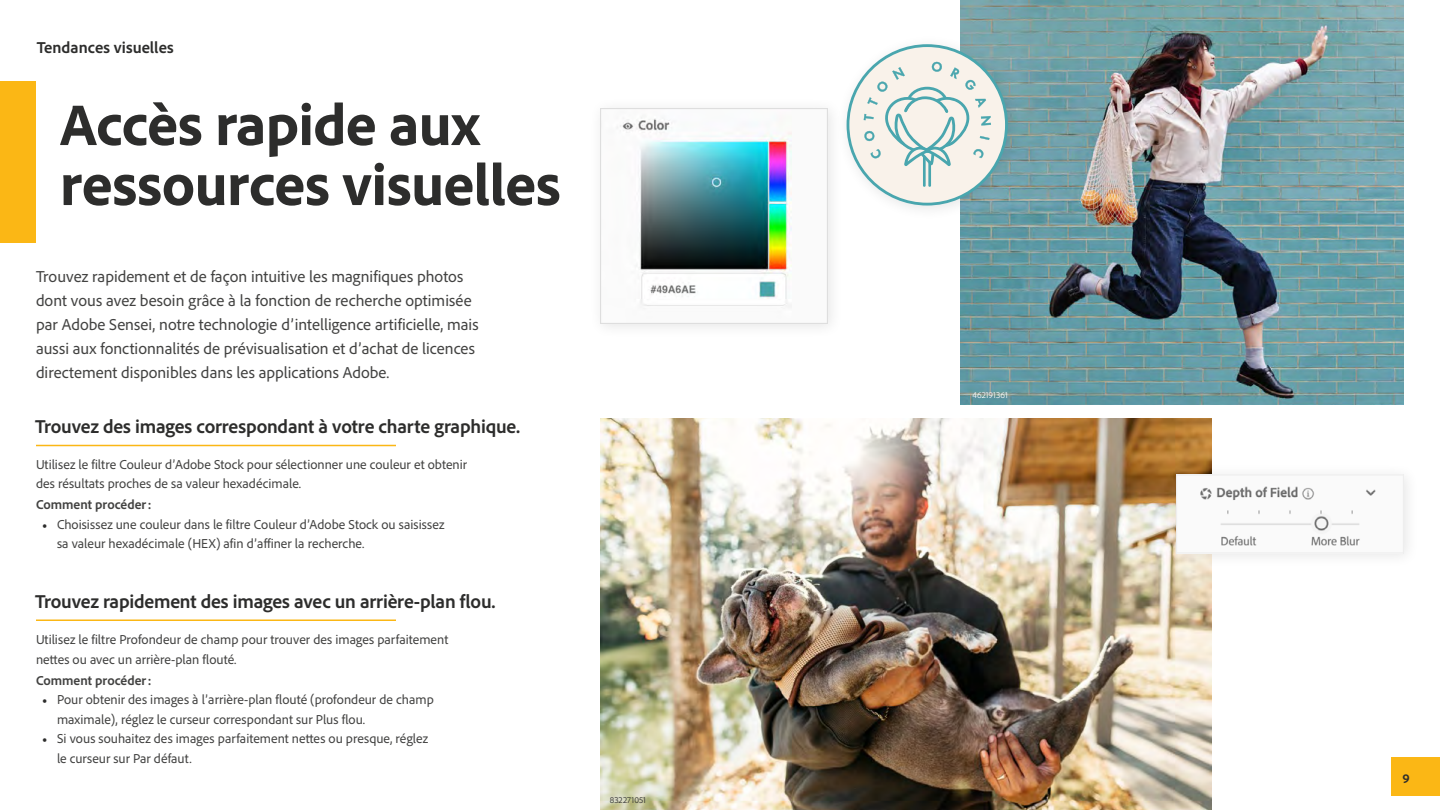
<style>
.page{position:relative;width:1440px;height:810px;background:#fff}
.page>*{position:absolute;margin:0;border:0;box-sizing:border-box;transform-origin:0 0}
.t1{font:800 60px/60px "Adobe Clean";letter-spacing:-.01em;color:#2d2d2c}
.t2{font:700 19.5px "Adobe Clean";letter-spacing:-.01em;color:#2d2d2c}
.t3{font:16.5px/24px "Adobe Clean";color:#424241}
.t4{font:700 16.5px "Adobe Clean";color:#2d2d2c}
.t5{font:13.5px/19.5px "Adobe Clean";color:#424241}
.t6{font:700 13.5px "Adobe Clean";color:#424241}
.t7{font:700 13.5px "Adobe Clean";color:#2d2d2c}
.t8{font:300 9px "Adobe Clean";color:#fff}
.t9{font:300 9px "Adobe Clean";letter-spacing:.005em;color:#2d2d2c}
.s1{font-family:"Minion Pro";color:#2d2d2c}
</style>
<div class="page">
<img style="left:600px;top:418px;width:612px;height:392px">
<img style="left:960px;top:0;width:444px;height:405px">
<hr style="left:36px;top:445px;width:360px;height:1px;background:#fbb715">
<hr style="left:36px;top:620px;width:360px;height:1px;background:#fbb715">
<div style="left:0;top:81px;width:36px;height:162px;background:#fbb715"></div>
<div style="left:1391px;top:758px;width:49px;height:38px;background:#fbb715"></div>
<div style="left:1165px;top:463px;width:255px;height:106px;background:#000;opacity:.1"></div>
<img style="left:1178px;top:476px;width:224px;height:76px">
<div style="left:1176px;top:474px;width:228px;height:80px;border:1px solid #eee"></div>
<div style="left:589px;top:97px;width:255px;height:243px;background:#fafafa"></div>
<img style="left:622px;top:119px;width:170px;height:187px">
<div style="left:600px;top:108px;width:228px;height:216px;border:1px solid #dedede"></div>
<div style="left:836px;top:33px;width:187px;height:188px;background:#000;opacity:.1"></div>
<svg style="left:847px;top:44px;width:161px;height:162px"></svg>
<p class="t4" style="left:37px;top:36px;width:138px">Tendances visuelles</p>
<p class="t1" style="left:60px;top:93px;width:502px">Accès rapide aux ressources visuelles</p>
<p class="t3" style="left:36px;top:264px;width:444px">Trouvez rapidement et de façon intuitive les magnifiques photos dont vous avez besoin grâce à la fonction de recherche optimisée par Adobe Sensei, notre technologie d’intelligence artificielle, mais aussi aux fonctionnalités de prévisualisation et d’achat de licences directement disponibles dans les applications Adobe.</p>
<p class="t2" style="left:35px;top:414px;width:487px">Trouvez des images correspondant à votre charte graphique.</p>
<p class="t5" style="left:36px;top:454px;width:433px">Utilisez le filtre Couleur d’Adobe Stock pour sélectionner une couleur et obtenir des résultats proches de sa valeur hexadécimale.</p>
<p class="t6" style="left:36px;top:496px;width:117px">Comment procéder:</p>
<p class="t5" style="left:57px;top:514px;width:389px;text-indent:-15px"><span class="s1">•</span> Choisissez une couleur dans le filtre Couleur d’Adobe Stock ou saisissez sa valeur hexadécimale (HEX) afin d’affiner la recherche.</p>
<p class="t2" style="left:35px;top:589px;width:462px">Trouvez rapidement des images avec un arrière-plan flou.</p>
<p class="t5" style="left:36px;top:630px;width:414px">Utilisez le filtre Profondeur de champ pour trouver des images parfaitement nettes ou avec un arrière-plan flouté.</p>
<p class="t6" style="left:36px;top:672px;width:117px">Comment procéder:</p>
<p class="t5" style="left:57px;top:690px;width:378px;text-indent:-15px"><span class="s1">•</span> Pour obtenir des images à l’arrière-plan flouté (profondeur de champ maximale), réglez le curseur correspondant sur Plus flou.</p>
<p class="t5" style="left:57px;top:729px;width:373px;text-indent:-15px"><span class="s1">•</span> Si vous souhaitez des images parfaitement nettes ou presque, réglez le curseur sur Par défaut.</p>
<p class="t9" style="left:610px;top:794px;width:38px">832271051</p>
<p class="t8" style="left:972px;top:389px;width:37px">462191361</p>
<p class="t7" style="left:1403px;top:770px;width:9px">9</p>
</div>
